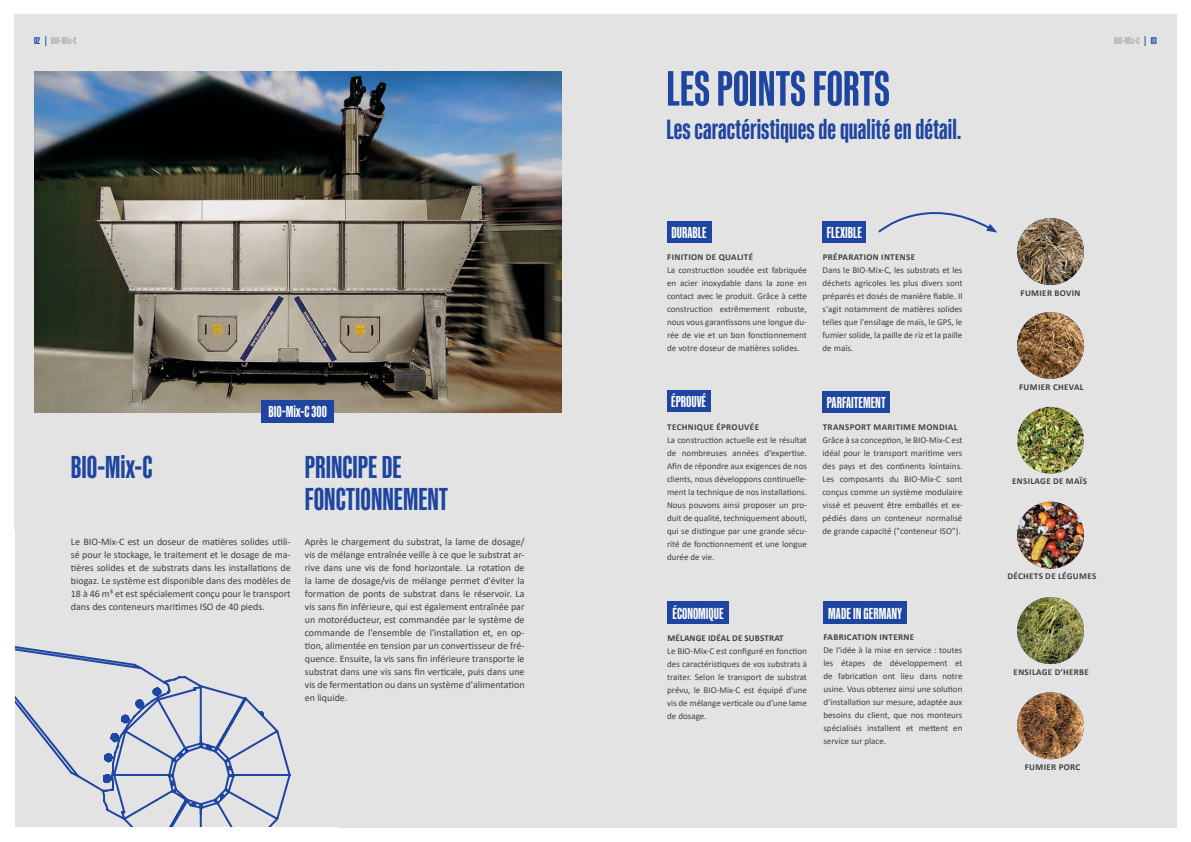
<style>
.page{position:relative;width:1191px;height:842px;background:#fff}
.page>*{position:absolute;margin:0;border:0;box-sizing:border-box;transform-origin:0 0}
.t1{font:700 50px "Kaneda Gothic";color:#1e45a0}
.t2{font:700 32px/32px "Kaneda Gothic";color:#1e45a0}
.t3{font:700 28px "Kaneda Gothic";color:#1e45a0}
.t4{font:700 16px "Kaneda Gothic";color:#fff}
.t5{font:10px/13px "Calibri";color:#40403f;text-align:justify}
.t6{font:700 10px "Kaneda Gothic";color:#afafb0}
.t7{font:9px/13px "Calibri";color:#40403f;text-align:justify}
.t8{font:700 9px "Calibri";letter-spacing:.04em;color:#40403f}
.t9{font:700 9px "Calibri";letter-spacing:.02em;color:#40403f}
.s1{color:#1e45a0}
</style>
<div class="page">
<div style="left:14px;top:14px;width:1162px;height:814px;background:#e3e3e3"></div>
<img style="left:34px;top:71px;width:527px;height:341px">
<div style="left:261px;top:400px;width:73px;height:23px;background:#1e45a0"></div>
<svg style="left:14px;top:642px;width:278px;height:186px"></svg>
<div style="left:823px;top:601px;width:83px;height:23px;background:#1e45a0"></div>
<div style="left:822px;top:221px;width:44px;height:22px;background:#1e45a0"></div>
<div style="left:822px;top:391px;width:68px;height:22px;background:#1e45a0"></div>
<div style="left:667px;top:601px;width:62px;height:23px;background:#1e45a0"></div>
<div style="left:667px;top:390px;width:43px;height:22px;background:#1e45a0"></div>
<svg style="left:878px;top:212px;width:119px;height:21px"></svg>
<img style="left:1017px;top:692px;width:67px;height:67px;border-radius:33px">
<img style="left:1017px;top:218px;width:67px;height:67px;border-radius:33px">
<img style="left:1017px;top:312px;width:67px;height:67px;border-radius:33px">
<img style="left:1017px;top:502px;width:67px;height:67px;border-radius:33px">
<img style="left:1017px;top:597px;width:67px;height:67px;border-radius:33px">
<img style="left:1017px;top:407px;width:67px;height:67px;border-radius:33px">
<div style="left:667px;top:221px;width:44px;height:22px;background:#1e45a0"></div>
<p class="t6" style="left:34px;top:35px;width:44px"><span class="s1">02 |</span> BIO-Mix-C</p>
<p class="t6" style="left:1114px;top:35px;width:44px">BIO-Mix-C <span class="s1">| 03</span></p>
<h1 class="t1" style="left:666px;top:61px;width:225px">LES POINTS FORTS</h1>
<h3 class="t3" style="left:666px;top:114px;width:296px">Les caractéristiques de qualité en détail.</h3>
<h3 class="t4" style="left:269px;top:403px;width:60px">BIO-Mix-C 300</h3>
<h2 class="t2" style="left:71px;top:450px;width:83px">BIO-Mix-C</h2>
<h2 class="t2" style="left:305px;top:450px;width:145px">PRINCIPE DE<br>FONCTIONNEMENT</h2>
<p class="t5" style="left:71px;top:535px;width:221px">Le BIO-Mix-C est un doseur de matières solides utili&shy;sé pour le stockage, le traitement et le dosage de ma&shy;tières solides et de substrats dans les installations de biogaz. Le système est disponible dans des modèles de 18 à 46 m³ et est spécialement conçu pour le transport dans des conteneurs maritimes ISO de 40 pieds.</p>
<p class="t5" style="left:305px;top:535px;width:221px">Après le chargement du substrat, la lame de dosage/ vis de mélange entraînée veille à ce que le substrat ar&shy;rive dans une vis de fond horizontale. La rotation de la lame de dosage/vis de mélange permet d'éviter la formation de ponts de substrat dans le réservoir. La vis sans fin inférieure, qui est également entraînée par un motoréducteur, est commandée par le système de commande de l'ensemble de l'installation et, en op&shy;tion, alimentée en tension par un convertisseur de fré&shy;quence. Ensuite, la vis sans fin inférieure transporte le substrat dans une vis sans fin verticale, puis dans une vis de fermentation ou dans un système d'alimentation en liquide.</p>
<h3 class="t4" style="left:671px;top:223px;width:37px">DURABLE</h3>
<p class="t8" style="left:667px;top:250px;width:87px">FINITION DE QUALITÉ</p>
<p class="t7" style="left:667px;top:263px;width:141px">La construction soudée est fabriquée en acier inoxydable dans la zone en contact avec le produit. Grâce à cette construction extrêmement robuste, nous vous garantissons une longue du&shy;rée de vie et un bon fonctionnement de votre doseur de matières solides.</p>
<h3 class="t4" style="left:826px;top:223px;width:37px">FLEXIBLE</h3>
<p class="t8" style="left:822px;top:250px;width:94px">PRÉPARATION INTENSE</p>
<p class="t7" style="left:822px;top:263px;width:141px">Dans le BIO-Mix-C, les substrats et les déchets agricoles les plus divers sont préparés et dosés de manière fiable. Il s'agit notamment de matières solides telles que l'ensilage de maïs, le GPS, le fumier solide, la paille de riz et la paille de maïs.</p>
<h3 class="t4" style="left:671px;top:393px;width:36px">ÉPROUVÉ</h3>
<p class="t8" style="left:667px;top:420px;width:93px">TECHNIQUE ÉPROUVÉE</p>
<p class="t7" style="left:667px;top:433px;width:141px">La construction actuelle est le résultat de nombreuses années d‘expertise.<br>Afin de répondre aux exigences de nos clients, nous développons continuelle&shy;ment la technique de nos installations.<br>Nous pouvons ainsi proposer un pro&shy;duit de qualité, techniquement abouti, qui se distingue par une grande sécu&shy;rité de fonctionnement et une longue durée de vie.</p>
<h3 class="t4" style="left:827px;top:394px;width:60px">PARFAITEMENT</h3>
<p class="t8" style="left:822px;top:421px;width:136px">TRANSPORT MARITIME MONDIAL</p>
<p class="t7" style="left:822px;top:433px;width:141px">Grâce à sa conception, le BIO-Mix-C est idéal pour le transport maritime vers des pays et des continents lointains.<br>Les composants du BIO-Mix-C sont conçus comme un système modulaire vissé et peuvent être emballés et ex&shy;pédiés dans un conteneur normalisé de grande capacité ("conteneur ISO").</p>
<h3 class="t4" style="left:672px;top:604px;width:53px">ÉCONOMIQUE</h3>
<p class="t9" style="left:667px;top:631px;width:118px">MÉLANGE IDÉAL DE SUBSTRAT</p>
<p class="t7" style="left:667px;top:644px;width:141px">Le BIO-Mix-C est configuré en fonction des caractéristiques de vos substrats à traiter. Selon le transport de substrat prévu, le BIO-Mix-C est équipé d'une vis de mélange verticale ou d'une lame de dosage.</p>
<h3 class="t4" style="left:828px;top:604px;width:75px">MADE IN GERMANY</h3>
<p class="t8" style="left:823px;top:631px;width:92px">FABRICATION INTERNE</p>
<p class="t7" style="left:823px;top:643px;width:141px">De l‘idée à la mise en service : toutes les étapes de développement et de fabrication ont lieu dans notre usine. Vous obtenez ainsi une solution d‘installation sur mesure, adaptée aux besoins du client, que nos monteurs spécialisés installent et mettent en service sur place.</p>
<p class="t8" style="left:1020px;top:286px;width:61px">FUMIER BOVIN</p>
<p class="t8" style="left:1019px;top:380px;width:66px">FUMIER CHEVAL</p>
<p class="t8" style="left:1012px;top:475px;width:76px">ENSILAGE DE MAÏS</p>
<p class="t8" style="left:1007px;top:570px;width:90px">DÉCHETS DE LÉGUMES</p>
<p class="t8" style="left:1013px;top:665px;width:77px">ENSILAGE D‘HERBE</p>
<p class="t8" style="left:1024px;top:760px;width:57px">FUMIER PORC</p>
</div>
